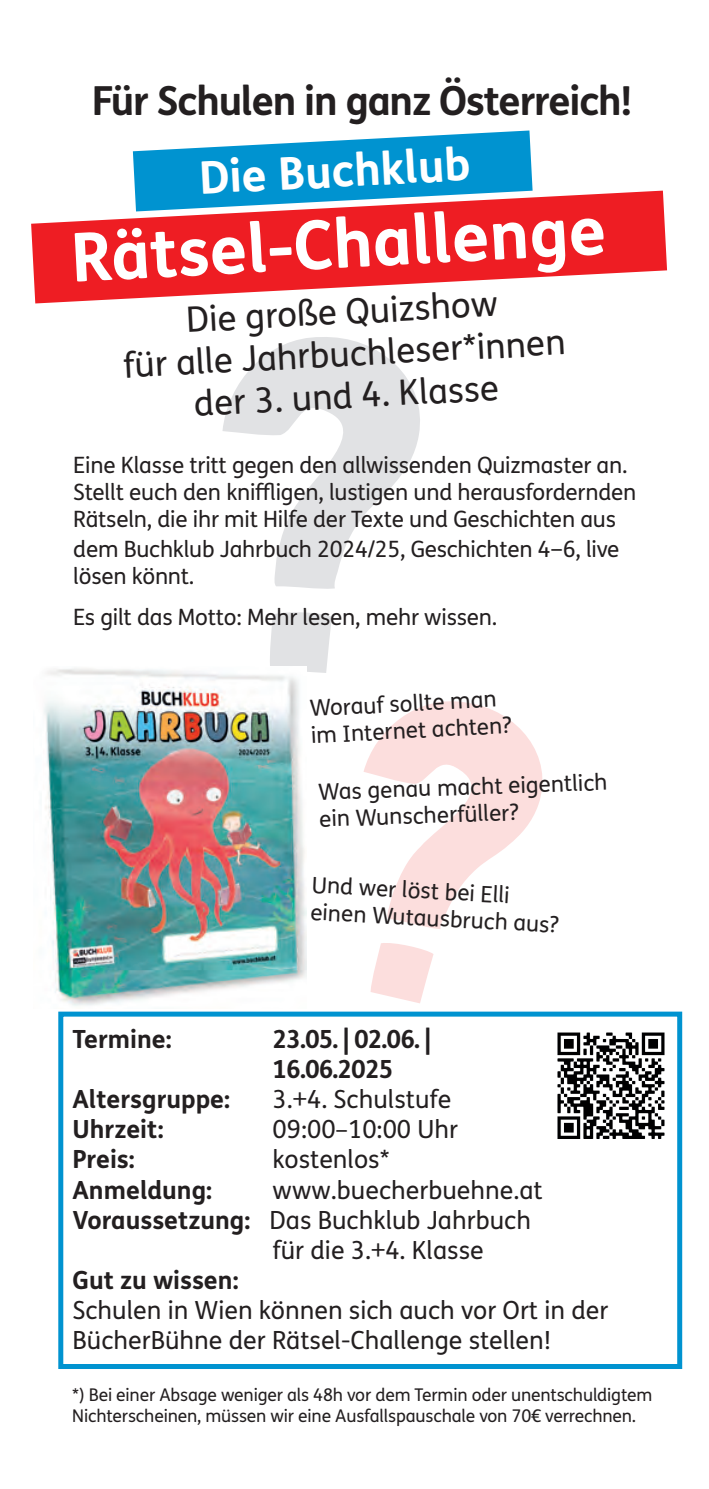
<style>
.page{position:relative;width:709px;height:1489px;background:#fff}
.page>*{position:absolute;margin:0;border:0;box-sizing:border-box;transform-origin:0 0}
.t1{font:700 67.5px "FS Me Pro";color:#fff}
.t2{font:700 45px "FS Me Pro";color:#fff}
.t3{font:700 40px "FS Me Pro";letter-spacing:-.03em;color:#231f20}
.t4{font:35px/42px "FS Me Pro";color:#231f20;text-align:center}
.t5{font:25px/30px "FS Me Pro";color:#231f20}
.t6{font:700 25px "FS Me Pro";color:#231f20}
.t7{font:700 25px/30px "FS Me Pro";letter-spacing:-.04em;color:#231f20}
.t8{font:22.5px/27px "FS Me Pro";letter-spacing:-.01em;color:#231f20}
.t9{font:17.5px/21px "FS Me Pro";letter-spacing:-.01em;color:#231f20}
.s1{font-size:25px}
.s2{font-weight:700}
</style>
<div class="page">
<svg style="left:133px;top:130px;width:399px;height:61px"></svg>
<svg style="left:31px;top:191px;width:636px;height:112px;fill:#ee1d23"></svg>
<div style="left:58px;top:1011px;width:624px;height:357px;border:5px solid #0093d0"></div>
<img style="left:557px;top:1032px;width:108px;height:107px">
<img style="left:44px;top:668px;width:262px;height:338px">
<svg style="left:317px;top:1011px;width:246px;height:6px"></svg>
<svg style="left:210px;top:668px;width:96px;height:9px"></svg>
<h3 class="t3" style="left:92px;top:70px;width:542px">Für Schulen in ganz Österreich!</h3>
<h2 class="t2" style="left:197px;top:143px;width:273px;rotate:-3deg">Die Buchklub</h2>
<h1 class="t1" style="left:68px;top:206px;width:537px;rotate:-3deg">Rätsel-Challenge</h1>
<h3 class="t4" style="left:120px;top:302px;width:444px;rotate:-3deg">Die große Quizshow<br>für alle Jahrbuchleser*innen der 3. und 4. Klasse</h3>
<p class="t8" style="left:73px;top:451px;width:564px">Eine Klasse tritt gegen den allwissenden Quizmaster an.<br>Stellt euch den kniffligen, lustigen und herausfordernden<br>Rätseln, die ihr mit Hilfe der Texte und Geschichten aus</p>
<p class="t8" style="left:73px;top:535px;width:548px">dem Buchklub Jahrbuch 2024/25, Geschichten 4<span class="s1">–</span>6, live lösen könnt.</p>
<p class="t8" style="left:73px;top:603px;width:425px">Es gilt das Motto: Mehr lesen, mehr wissen.</p>
<p class="t8" style="left:309px;top:694px;width:202px;rotate:-3deg">Worauf sollte man im Internet achten?</p>
<p class="t8" style="left:318px;top:778px;width:291px;rotate:-2deg">Was genau macht eigentlich ein Wunscherfüller?</p>
<p class="t8" style="left:312px;top:870px;width:250px;rotate:3deg">Und wer löst bei Elli einen Wutausbruch aus?</p>
<p class="t6" style="left:72px;top:1020px;width:101px">Termine:</p>
<p class="t7" style="left:272px;top:1023px;width:160px">23.05. | 02.06. |<br>16.06.2025</p>
<p class="t6" style="left:72px;top:1080px;width:159px">Altersgruppe:</p>
<p class="t5" style="left:272px;top:1084px;width:180px">3.+4. Schulstufe</p>
<p class="t6" style="left:72px;top:1110px;width:93px">Uhrzeit:</p>
<p class="t5" style="left:272px;top:1114px;width:187px">09:00–10:00 Uhr</p>
<p class="t6" style="left:72px;top:1140px;width:64px">Preis:</p>
<p class="t5" style="left:272px;top:1144px;width:118px">kostenlos*</p>
<p class="t6" style="left:72px;top:1170px;width:141px">Anmeldung:</p>
<p class="t5" style="left:272px;top:1174px;width:272px">www.buecherbuehne.at</p>
<p class="t5" style="left:72px;top:1204px;width:460px"><span class="s2">Voraussetzung:</span> Das Buchklub Jahrbuch</p>
<p class="t5" style="left:272px;top:1234px;width:213px">für die 3.+4. Klasse</p>
<p class="t6" style="left:72px;top:1260px;width:168px">Gut zu wissen:</p>
<p class="t5" style="left:72px;top:1294px;width:537px">Schulen in Wien können sich auch vor Ort in der<br>BücherBühne der Rätsel-Challenge stellen!</p>
<p class="t9" style="left:72px;top:1383px;width:581px">*) Bei einer Absage weniger als 48h vor dem Termin oder unentschuldigtem<br>Nichterscheinen, müssen wir eine Ausfallspauschale von 70€ verrechnen.</p>
</div>
